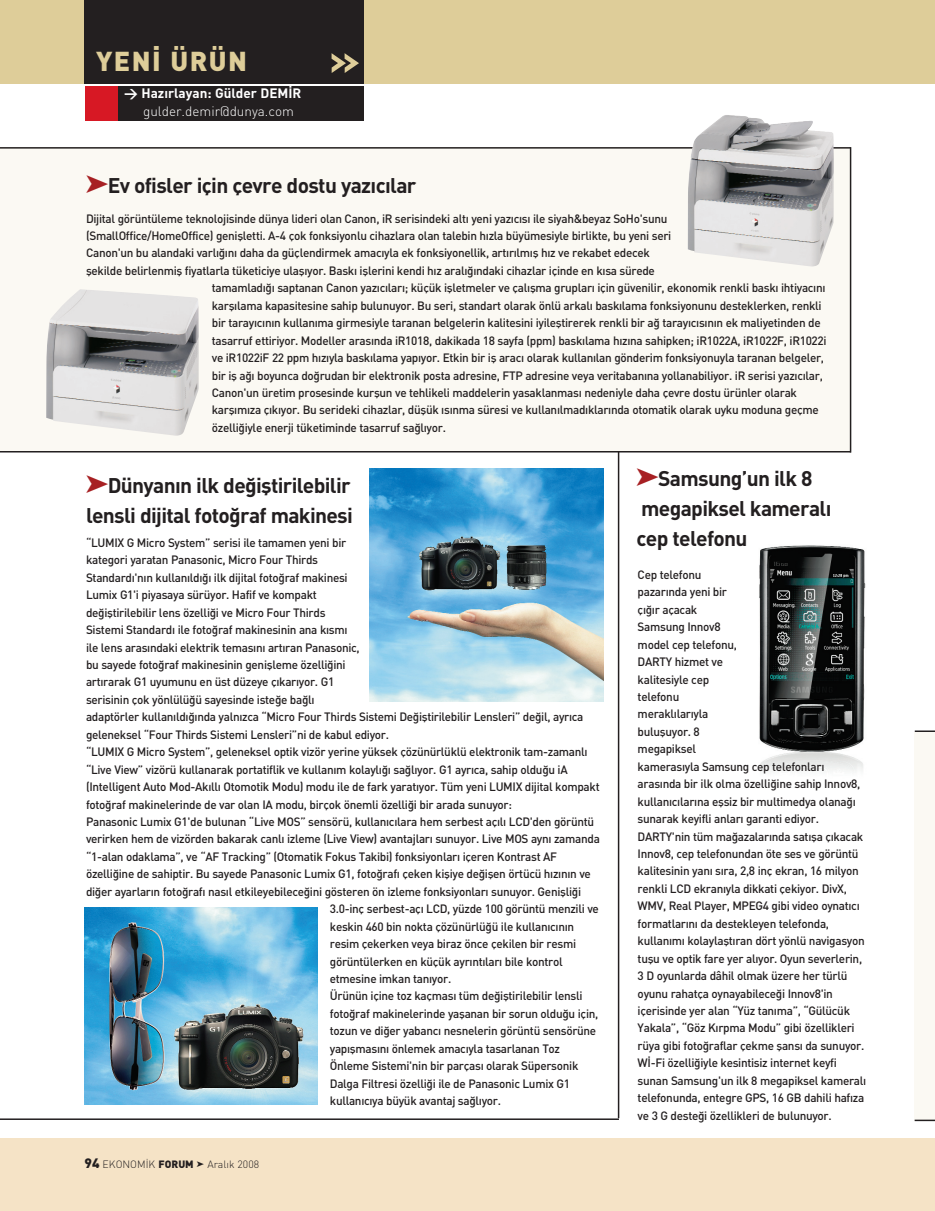
<style>
.page{position:relative;width:935px;height:1211px;background:#fff}
.page>*{position:absolute;margin:0;border:0;box-sizing:border-box;transform-origin:0 0}
.t1{font:27px "DINT Black";letter-spacing:.055em;color:#decd99}
.t2{font:21px/30px "DINT Bold";letter-spacing:-.035em;color:#231f20;text-align:right}
.t3{font:13.5px "DINT Bold";color:#fff}
.t4{font:13.5px "DINT Light";color:#fff}
.t5{font:12px/17.4px "DINT Medium";letter-spacing:-.025em;color:#231f20}
.t6{font:10.5px "DINT Light";color:#231f20}
.s1{font-family:"DINT Black";font-size:13.5px}
.s2{font-family:"DINT Black"}
</style>
<div class="page">
<img style="left:759px;top:545px;width:107px;height:226px">
<div style="left:914px;top:732px;width:20px;height:388px;background:#fbf9f3"></div>
<div style="left:0;top:147px;width:850px;height:305px;background:#fbf9f3"></div>
<hr style="left:0;top:147px;width:850px;height:2px;background:#231f20">
<hr style="left:618px;top:451px;width:1px;height:667px;background:#231f20">
<hr style="left:914px;top:730px;width:20px;height:2px;background:#231f20">
<hr style="left:914px;top:1119px;width:20px;height:2px;background:#231f20">
<div style="left:0;top:1138px;width:934px;height:72px;background:#f5e3c6"></div>
<hr style="left:0;top:451px;width:850px;height:1px;background:#231f20">
<hr style="left:849px;top:147px;width:2px;height:305px;background:#231f20">
<hr style="left:0;top:1118px;width:619px;height:2px;background:#231f20">
<div style="left:0;top:0;width:934px;height:83px;background:#decd99"></div>
<div style="left:85px;top:0;width:279px;height:83px;background:#231f20"></div>
<svg style="left:331px;top:53px;width:28px;height:20px"></svg>
<div style="left:85px;top:86px;width:278px;height:34px;background:#231f20"></div>
<div style="left:85px;top:86px;width:32px;height:34px;background:#d71824"></div>
<img style="left:85px;top:907px;width:233px;height:197px">
<img style="left:370px;top:469px;width:233px;height:232px">
<img style="left:46px;top:289px;width:153px;height:147px">
<img style="left:687px;top:115px;width:146px;height:152px">
<h1 class="t1" style="left:96px;top:52px;width:152px">YEN‹ ÜRÜN</h1>
<p class="t3" style="left:124px;top:89px;width:179px">&gt; Haz›rlayan: Gülder DEM‹R</p>
<p class="t4" style="left:143px;top:106px;width:152px">gulder.demir@dunya.com</p>
<h2 class="t2" style="left:108px;top:172px;width:310px">Ev ofisler için çevre dostu yaz›c›lar</h2>
<p class="t5" style="left:86px;top:211px;width:583px">Dijital görüntüleme teknolojisinde dünya lideri olan Canon, iR serisindeki alt› yeni yaz›c›s› ile siyah&amp;beyaz SoHo'sunu</p>
<p class="t5" style="left:86px;top:228px;width:587px">(SmallOffice/HomeOffice) geniflletti. A-4 çok fonksiyonlu cihazlara olan talebin h›zla büyümesiyle birlikte, bu yeni seri</p>
<p class="t5" style="left:86px;top:246px;width:565px">Canon'un bu alandaki varl›¤›n› daha da güçlendirmek amac›yla ek fonksiyonellik, art›r›lm›fl h›z ve rekabet edecek</p>
<p class="t5" style="left:86px;top:263px;width:570px">flekilde belirlenmifl fiyatlarla tüketiciye ulafl›yor. Bask› ifllerini kendi h›z aral›¤›ndaki cihazlar içinde en k›sa sürede</p>
<p class="t5" style="left:212px;top:281px;width:615px">tamamlad›¤› saptanan Canon yaz›c›lar›; küçük iflletmeler ve çal›flma gruplar› için güvenilir, ekonomik renkli bask› ihtiyac›n›</p>
<p class="t5" style="left:212px;top:298px;width:611px">karfl›lama kapasitesine sahip bulunuyor. Bu seri, standart olarak önlü arkal› bask›lama fonksiyonunu desteklerken, renkli</p>
<p class="t5" style="left:212px;top:315px;width:610px">bir taray›c›n›n kullan›ma girmesiyle taranan belgelerin kalitesini iyilefltirerek renkli bir a¤ taray›c›s›n›n ek maliyetinden de</p>
<p class="t5" style="left:212px;top:333px;width:616px">tasarruf ettiriyor. Modeller aras›nda iR1018, dakikada 18 sayfa (ppm) bask›lama h›z›na sahipken; iR1022A, iR1022F, iR1022i</p>
<p class="t5" style="left:212px;top:350px;width:613px">ve iR1022iF 22 ppm h›z›yla bask›lama yap›yor. Etkin bir ifl arac› olarak kullan›lan gönderim fonksiyonuyla taranan belgeler,</p>
<p class="t5" style="left:212px;top:368px;width:612px">bir ifl a¤› boyunca do¤rudan bir elektronik posta adresine, FTP adresine veya veritaban›na yollanabiliyor. iR serisi yaz›c›lar,</p>
<p class="t5" style="left:212px;top:385px;width:586px">Canon'un üretim prosesinde kurflun ve tehlikeli maddelerin yasaklanmas› nedeniyle daha çevre dostu ürünler olarak</p>
<p class="t5" style="left:212px;top:403px;width:608px">karfl›m›za ç›k›yor. Bu serideki cihazlar, düflük ›s›nma süresi ve kullan›lmad›klar›nda otomatik olarak uyku moduna geçme</p>
<p class="t5" style="left:212px;top:420px;width:236px">özelli¤iyle enerji tüketiminde tasarruf sa¤l›yor.</p>
<h2 class="t2" style="left:86px;top:473px;width:268px">Dünyan›n ilk de¤ifltirilebilir lensli dijital foto¤raf makinesi</h2>
<p class="t5" style="left:86px;top:535px;width:262px">“LUMIX G Micro System” serisi ile tamamen yeni bir</p>
<p class="t5" style="left:86px;top:552px;width:233px">kategori yaratan Panasonic, Micro Four Thirds</p>
<p class="t5" style="left:86px;top:570px;width:263px">Standard›'n›n kullan›ld›¤› ilk dijital foto¤raf makinesi</p>
<p class="t5" style="left:86px;top:587px;width:232px">Lumix G1'i piyasaya sürüyor. Hafif ve kompakt</p>
<p class="t5" style="left:86px;top:605px;width:241px">de¤ifltirilebilir lens özelli¤i ve Micro Four Thirds</p>
<p class="t5" style="left:86px;top:622px;width:263px">Sistemi Standard› ile foto¤raf makinesinin ana k›sm›</p>
<p class="t5" style="left:86px;top:640px;width:275px">ile lens aras›ndaki elektrik temas›n› art›ran Panasonic,</p>
<p class="t5" style="left:86px;top:657px;width:261px">bu sayede foto¤raf makinesinin geniflleme özelli¤ini</p>
<p class="t5" style="left:86px;top:675px;width:250px">art›rarak G1 uyumunu en üst düzeye ç›kar›yor. G1</p>
<p class="t5" style="left:86px;top:692px;width:230px">serisinin çok yönlülü¤ü sayesinde iste¤e ba¤l›</p>
<p class="t5" style="left:86px;top:709px;width:499px">adaptörler kullan›ld›¤›nda yaln›zca “Micro Four Thirds Sistemi De¤ifltirilebilir Lensleri” de¤il, ayr›ca</p>
<p class="t5" style="left:86px;top:727px;width:304px">geleneksel “Four Thirds Sistemi Lensleri”ni de kabul ediyor.</p>
<p class="t5" style="left:86px;top:744px;width:503px">“LUMIX G Micro System”, geleneksel optik vizör yerine yüksek çözünürlüklü elektronik tam-zamanl›</p>
<p class="t5" style="left:86px;top:762px;width:483px">“Live View” vizörü kullanarak portatiflik ve kullan›m kolayl›¤› sa¤l›yor. G1 ayr›ca, sahip oldu¤u iA</p>
<p class="t5" style="left:86px;top:779px;width:515px">(Intelligent Auto Mod-Ak›ll› Otomotik Modu) modu ile de fark yarat›yor. Tüm yeni LUMIX dijital kompakt</p>
<p class="t5" style="left:86px;top:797px;width:427px">foto¤raf makinelerinde de var olan IA modu, birçok önemli özelli¤i bir arada sunuyor:</p>
<p class="t5" style="left:86px;top:814px;width:509px">Panasonic Lumix G1'de bulunan “Live MOS” sensörü, kullan›c›lara hem serbest aç›l› LCD'den görüntü</p>
<p class="t5" style="left:86px;top:831px;width:515px">verirken hem de vizörden bakarak canl› izleme (Live View) avantajlar› sunuyor. Live MOS ayn› zamanda</p>
<p class="t5" style="left:86px;top:849px;width:472px">“1-alan odaklama”, ve “AF Tracking” (Otomatik Fokus Takibi) fonksiyonlar› içeren Kontrast AF</p>
<p class="t5" style="left:86px;top:866px;width:506px">özelli¤ine de sahiptir. Bu sayede Panasonic Lumix G1, foto¤raf› çeken kifliye de¤iflen örtücü h›z›n›n ve</p>
<p class="t5" style="left:86px;top:884px;width:496px">di¤er ayarlar›n foto¤raf› nas›l etkileyebilece¤ini gösteren ön izleme fonksiyonlar› sunuyor. Geniflli¤i</p>
<p class="t5" style="left:330px;top:901px;width:270px">3.0-inç serbest-aç› LCD, yüzde 100 görüntü menzili ve</p>
<p class="t5" style="left:330px;top:919px;width:246px">keskin 460 bin nokta çözünürlü¤ü ile kullan›c›n›n</p>
<p class="t5" style="left:330px;top:936px;width:248px">resim çekerken veya biraz önce çekilen bir resmi</p>
<p class="t5" style="left:330px;top:954px;width:234px">görüntülerken en küçük ayr›nt›lar› bile kontrol</p>
<p class="t5" style="left:330px;top:971px;width:123px">etmesine imkan tan›yor.</p>
<p class="t5" style="left:330px;top:988px;width:254px">Ürünün içine toz kaçmas› tüm de¤ifltirilebilir lensli</p>
<p class="t5" style="left:330px;top:1006px;width:270px">foto¤raf makinelerinde yaflanan bir sorun oldu¤u için,</p>
<p class="t5" style="left:330px;top:1023px;width:268px">tozun ve di¤er yabanc› nesnelerin görüntü sensörüne</p>
<p class="t5" style="left:330px;top:1041px;width:232px">yap›flmas›n› önlemek amac›yla tasarlanan Toz</p>
<p class="t5" style="left:330px;top:1058px;width:250px">Önleme Sistemi'nin bir parças› olarak Süpersonik</p>
<p class="t5" style="left:330px;top:1076px;width:242px">Dalga Filtresi özelli¤i ile de Panasonic Lumix G1</p>
<p class="t5" style="left:330px;top:1093px;width:173px">kullan›c›ya büyük avantaj sa¤l›yor.</p>
<p class="t6" style="left:84px;top:1160px;width:111px"><span class="s1">94</span> EKONOM‹K <span class="s2">FORUM</span></p>
<p class="t6" style="left:207px;top:1160px;width:53px">Aral›k 2008</p>
<h2 class="t2" style="left:636px;top:466px;width:196px;text-align:left;text-indent:22px">Samsung’un ilk 8 megapiksel kameral› cep telefonu</h2>
<p class="t5" style="left:637px;top:567px;width:230px">Cep telefonu<br>pazar›nda yeni bir<br>ç›¤›r açacak<br>Samsung Innov8<br>model cep telefonu,<br>DARTY hizmet ve<br>kalitesiyle cep<br>telefonu<br>merakl›lar›yla<br>bulufluyor. 8<br>megapiksel<br>kameras›yla Samsung cep telefonlar› aras›nda bir ilk olma özelli¤ine sahip Innov8, kullan›c›lar›na eflsiz bir multimedya olana¤› sunarak keyifli anlar› garanti ediyor.<br>DARTY'nin tüm ma¤azalar›nda sat›fla ç›kacak Innov8, cep telefonundan öte ses ve görüntü kalitesinin yan› s›ra, 2,8 inç ekran, 16 milyon renkli LCD ekran›yla dikkati çekiyor. DivX, WMV, Real Player, MPEG4 gibi video oynat›c› formatlar›n› da destekleyen telefonda, kullan›m› kolaylaflt›ran dört yönlü navigasyon tuflu ve optik fare yer al›yor. Oyun severlerin, 3 D oyunlarda dâhil olmak üzere her türlü oyunu rahatça oynayabilece¤i Innov8'in içerisinde yer alan “Yüz tan›ma”, “Gülücük Yakala”, “Göz K›rpma Modu” gibi özellikleri rüya gibi foto¤raflar çekme flans› da sunuyor.<br>W‹-Fi özelli¤iyle kesintisiz internet keyfi sunan Samsung'un ilk 8 megapiksel kameral› telefonunda, entegre GPS, 16 GB dahili haf›za ve 3 G deste¤i özellikleri de bulunuyor.</p>
</div>
